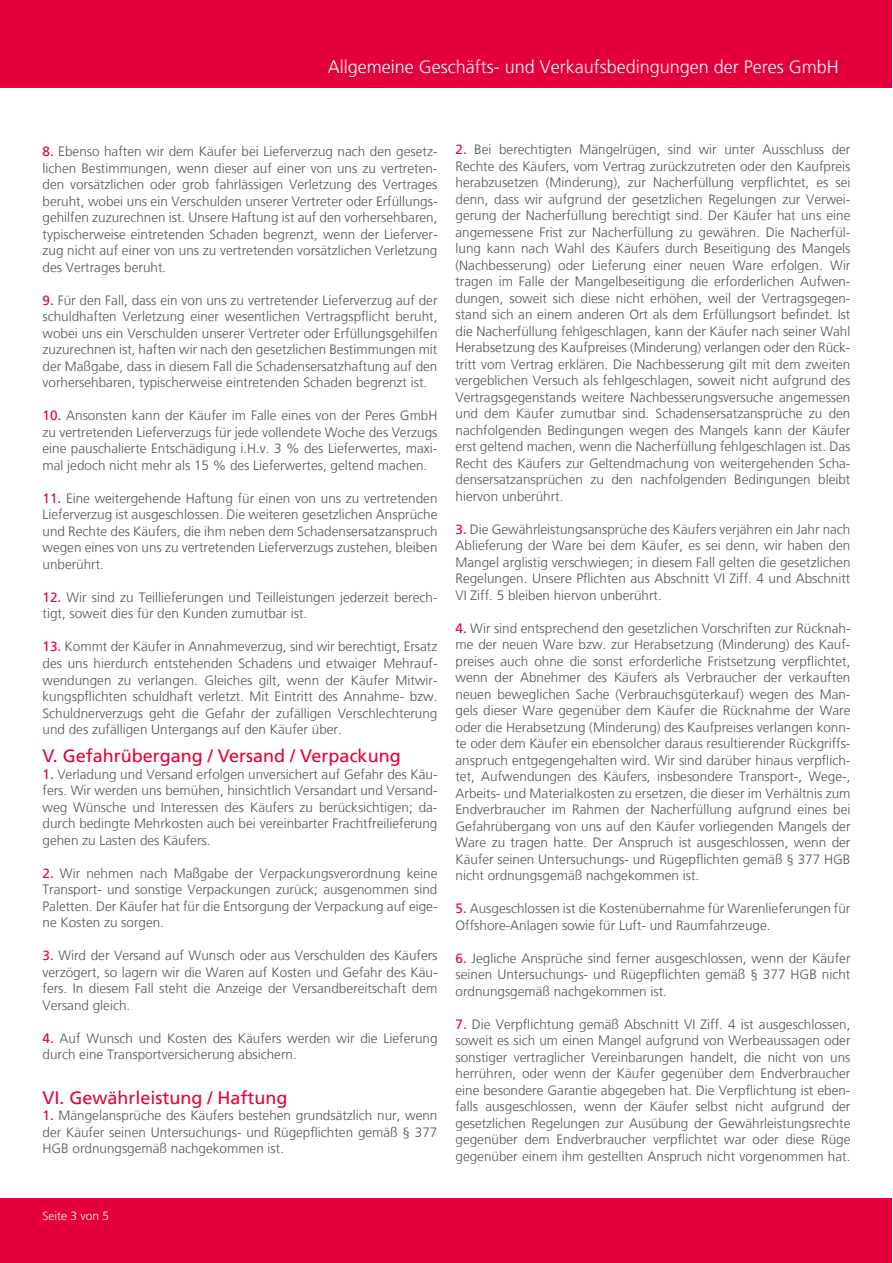
<style>
.page{position:relative;width:893px;height:1263px;background:#fff}
.page>*{position:absolute;margin:0;border:0;box-sizing:border-box;transform-origin:0 0}
.t1{font:18px "Frutiger LT";color:#e4003a}
.t2{font:300 18px "Frutiger LT";color:#fff}
.t3{font:300 13.5px/16.5px "Frutiger LT";color:#565555;text-align:justify}
.t4{font:300 12px "Frutiger LT";color:#fff}
.s1{font-weight:400;color:#e4003a}
</style>
<div class="page">
<div style="left:1px;top:0;width:891px;height:87px;background:#e4003a"></div>
<div style="left:1px;top:1198px;width:891px;height:64px;background:#e4003a"></div>
<h1 class="t2" style="left:328px;top:56px;width:513px">Allgemeine Geschäfts- und Verkaufsbedingungen der Peres GmbH</h1>
<p class="t3" style="left:43px;top:144px;width:396px"><span class="s1">8.</span> Ebenso haften wir dem Käufer bei Lieferverzug nach den gesetz&shy;lichen Bestimmungen, wenn dieser auf einer von uns zu vertreten&shy;den vorsätzlichen oder grob fahrlässigen Verletzung des Vertrages beruht, wobei uns ein Verschulden unserer Vertreter oder Erfüllungs&shy;gehilfen zuzurechnen ist. Unsere Haftung ist auf den vorhersehbaren, typischerweise eintretenden Schaden begrenzt, wenn der Lieferver&shy;zug nicht auf einer von uns zu vertretenden vorsätzlichen Verletzung des Vertrages beruht.</p>
<p class="t3" style="left:43px;top:292px;width:396px"><span class="s1">9.</span> Für den Fall, dass ein von uns zu vertretender Lieferverzug auf der schuldhaften Verletzung einer wesentlichen Vertragspflicht beruht, wobei uns ein Verschulden unserer Vertreter oder Erfüllungsgehilfen zuzurechnen ist, haften wir nach den gesetzlichen Bestimmungen mit der Maßgabe, dass in diesem Fall die Schadensersatzhaftung auf den vorhersehbaren, typischerweise eintretenden Schaden begrenzt ist.</p>
<p class="t3" style="left:43px;top:408px;width:396px"><span class="s1">10.</span> Ansonsten kann der Käufer im Falle eines von der Peres GmbH zu vertretenden Lieferverzugs für jede vollendete Woche des Verzugs eine pauschalierte Entschädigung i.H.v. 3 % des Lieferwertes, maxi&shy;mal jedoch nicht mehr als 15 % des Lieferwertes, geltend machen.</p>
<p class="t3" style="left:43px;top:490px;width:396px"><span class="s1">11.</span> Eine weitergehende Haftung für einen von uns zu vertretenden Lieferverzug ist ausgeschlossen. Die weiteren gesetzlichen Ansprüche und Rechte des Käufers, die ihm neben dem Schadensersatzanspruch wegen eines von uns zu vertretenden Lieferverzugs zustehen, bleiben unberührt.</p>
<p class="t3" style="left:43px;top:589px;width:396px"><span class="s1">12.</span> Wir sind zu Teillieferungen und Teilleistungen jederzeit berech&shy;tigt, soweit dies für den Kunden zumutbar ist.</p>
<p class="t3" style="left:43px;top:639px;width:396px"><span class="s1">13.</span> Kommt der Käufer in Annahmeverzug, sind wir berechtigt, Ersatz des uns hierdurch entstehenden Schadens und etwaiger Mehrauf&shy;wendungen zu verlangen. Gleiches gilt, wenn der Käufer Mitwir&shy;kungspflichten schuldhaft verletzt. Mit Eintritt des Annahme- bzw.<br>Schuldnerverzugs geht die Gefahr der zufälligen Verschlechterung und des zufälligen Untergangs auf den Käufer über.</p>
<h1 class="t1" style="left:43px;top:745px;width:360px">V. Gefahrübergang / Versand / Verpackung</h1>
<p class="t3" style="left:43px;top:766px;width:396px"><span class="s1">1.</span> Verladung und Versand erfolgen unversichert auf Gefahr des Käu&shy;fers. Wir werden uns bemühen, hinsichtlich Versandart und Versand&shy;weg Wünsche und Interessen des Käufers zu berücksichtigen; da&shy;durch bedingte Mehrkosten auch bei vereinbarter Frachtfreilieferung gehen zu Lasten des Käufers.</p>
<p class="t3" style="left:43px;top:865px;width:396px"><span class="s1">2.</span> Wir nehmen nach Maßgabe der Verpackungsverordnung keine Transport- und sonstige Verpackungen zurück; ausgenommen sind Paletten. Der Käufer hat für die Entsorgung der Verpackung auf eige&shy;ne Kosten zu sorgen.</p>
<p class="t3" style="left:43px;top:947px;width:396px"><span class="s1">3.</span> Wird der Versand auf Wunsch oder aus Verschulden des Käufers verzögert, so lagern wir die Waren auf Kosten und Gefahr des Käu&shy;fers. In diesem Fall steht die Anzeige der Versandbereitschaft dem Versand gleich.</p>
<p class="t3" style="left:43px;top:1030px;width:396px"><span class="s1">4.</span> Auf Wunsch und Kosten des Käufers werden wir die Lieferung durch eine Transportversicherung absichern.</p>
<h1 class="t1" style="left:43px;top:1087px;width:247px">VI. Gewährleistung / Haftung</h1>
<p class="t3" style="left:43px;top:1107px;width:396px"><span class="s1">1.</span> Mängelansprüche des Käufers bestehen grundsätzlich nur, wenn der Käufer seinen Untersuchungs- und Rügepflichten gemäß § 377<br>HGB ordnungsgemäß nachgekommen ist.</p>
<p class="t3" style="left:455px;top:141px;width:396px"><span class="s1">2.</span> Bei berechtigten Mängelrügen, sind wir unter Ausschluss der Rechte des Käufers, vom Vertrag zurückzutreten oder den Kaufpreis herabzusetzen (Minderung), zur Nacherfüllung verpflichtet, es sei denn, dass wir aufgrund der gesetzlichen Regelungen zur Verwei&shy;gerung der Nacherfüllung berechtigt sind. Der Käufer hat uns eine angemessene Frist zur Nacherfüllung zu gewähren. Die Nacherfül&shy;lung kann nach Wahl des Käufers durch Beseitigung des Mangels (Nachbesserung) oder Lieferung einer neuen Ware erfolgen. Wir tragen im Falle der Mangelbeseitigung die erforderlichen Aufwen&shy;dungen, soweit sich diese nicht erhöhen, weil der Vertragsgegen&shy;stand sich an einem anderen Ort als dem Erfüllungsort befindet. Ist die Nacherfüllung fehlgeschlagen, kann der Käufer nach seiner Wahl Herabsetzung des Kaufpreises (Minderung) verlangen oder den Rück&shy;tritt vom Vertrag erklären. Die Nachbesserung gilt mit dem zweiten vergeblichen Versuch als fehlgeschlagen, soweit nicht aufgrund des Vertragsgegenstands weitere Nachbesserungsversuche angemessen und dem Käufer zumutbar sind. Schadensersatzansprüche zu den nachfolgenden Bedingungen wegen des Mangels kann der Käufer erst geltend machen, wenn die Nacherfüllung fehlgeschlagen ist. Das Recht des Käufers zur Geltendmachung von weitergehenden Scha&shy;densersatzansprüchen zu den nachfolgenden Bedingungen bleibt hiervon unberührt.</p>
<p class="t3" style="left:455px;top:521px;width:396px"><span class="s1">3.</span> Die Gewährleistungsansprüche des Käufers verjähren ein Jahr nach Ablieferung der Ware bei dem Käufer, es sei denn, wir haben den Mangel arglistig verschwiegen; in diesem Fall gelten die gesetzlichen Regelungen. Unsere Pflichten aus Abschnitt VI Ziff. 4 und Abschnitt VI Ziff. 5 bleiben hiervon unberührt.</p>
<p class="t3" style="left:455px;top:620px;width:396px"><span class="s1">4.</span> Wir sind entsprechend den gesetzlichen Vorschriften zur Rücknah&shy;me der neuen Ware bzw. zur Herabsetzung (Minderung) des Kauf&shy;preises auch ohne die sonst erforderliche Fristsetzung verpflichtet, wenn der Abnehmer des Käufers als Verbraucher der verkauften neuen beweglichen Sache (Verbrauchsgüterkauf) wegen des Man&shy;gels dieser Ware gegenüber dem Käufer die Rücknahme der Ware oder die Herabsetzung (Minderung) des Kaufpreises verlangen konn&shy;te oder dem Käufer ein ebensolcher daraus resultierender Rückgriffs&shy;anspruch entgegengehalten wird. Wir sind darüber hinaus verpflich&shy;tet, Aufwendungen des Käufers, insbesondere Transport-, Wege-, Arbeits- und Materialkosten zu ersetzen, die dieser im Verhältnis zum Endverbraucher im Rahmen der Nacherfüllung aufgrund eines bei Gefahrübergang von uns auf den Käufer vorliegenden Mangels der Ware zu tragen hatte. Der Anspruch ist ausgeschlossen, wenn der Käufer seinen Untersuchungs- und Rügepflichten gemäß § 377 HGB nicht ordnungsgemäß nachgekommen ist.</p>
<p class="t3" style="left:455px;top:900px;width:396px"><span class="s1">5.</span> Ausgeschlossen ist die Kostenübernahme für Warenlieferungen für<br>Offshore-Anlagen sowie für Luft- und Raumfahrzeuge.</p>
<p class="t3" style="left:455px;top:950px;width:396px"><span class="s1">6.</span> Jegliche Ansprüche sind ferner ausgeschlossen, wenn der Käufer seinen Untersuchungs- und Rügepflichten gemäß § 377 HGB nicht ordnungsgemäß nachgekommen ist.</p>
<p class="t3" style="left:455px;top:1016px;width:396px"><span class="s1">7.</span> Die Verpflichtung gemäß Abschnitt VI Ziff. 4 ist ausgeschlossen, soweit es sich um einen Mangel aufgrund von Werbeaussagen oder sonstiger vertraglicher Vereinbarungen handelt, die nicht von uns herrühren, oder wenn der Käufer gegenüber dem Endverbraucher eine besondere Garantie abgegeben hat. Die Verpflichtung ist eben&shy;falls ausgeschlossen, wenn der Käufer selbst nicht aufgrund der gesetzlichen Regelungen zur Ausübung der Gewährleistungsrechte gegenüber dem Endverbraucher verpflichtet war oder diese Rüge gegenüber einem ihm gestellten Anspruch nicht vorgenommen hat.</p>
<p class="t4" style="left:43px;top:1209px;width:68px">Seite 3 von 5</p>
</div>
